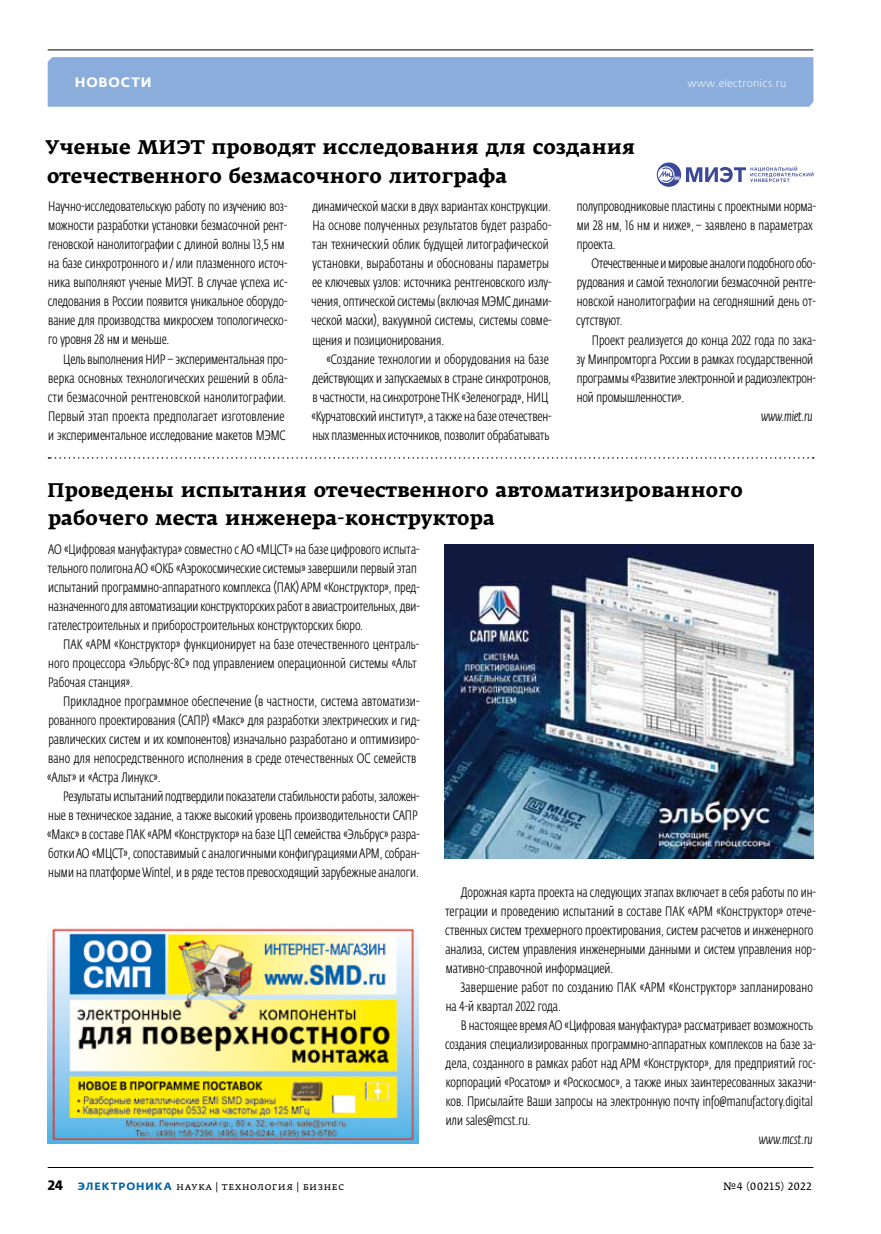
<style>
.page{position:relative;width:881px;height:1234px;background:#fff}
.page>*{position:absolute;margin:0;border:0;box-sizing:border-box;transform-origin:0 0}
.t1{font:700 19.5px/28.5px "Fedra Serif A Pro";letter-spacing:.005em;color:#000}
.t2{font:300 13.5px/19px "Fedra Sans Cond Pro";color:#000}
.t3{font:italic 300 13.5px "Fedra Sans Cond Pro";letter-spacing:-.005em;color:#000}
.t4{font:700 13.5px "Fedra Sans Alt Pro";letter-spacing:.065em;color:#fff}
.t5{font:10.5px "Fedra Serif A Pro";letter-spacing:.03em;color:#000}
.t6{font:300 10.5px "Fedra Sans Pro";letter-spacing:.015em;color:#fff}
.s1{font-family:"Fedra Sans Pro";font-weight:700;font-size:13.5px}
.s2{font-family:"Fedra Sans Alt Pro";font-weight:700;color:#0061a7}
</style>
<div class="page">
<div style="left:48px;top:57px;width:765px;height:50px;background:#8baddc"></div>
<hr style="left:48px;top:49px;width:765px;height:1px;background:#000">
<hr style="left:48px;top:1166px;width:765px;height:1px;background:#000">
<img style="left:444px;top:544px;width:369px;height:314px">
<img style="left:48px;top:928px;width:370px;height:215px">
<svg style="left:656px;top:162px;width:157px;height:25px"></svg>
<svg style="left:48px;top:457px;width:765px;height:1px"></svg>
<p class="t4" style="left:75px;top:74px;width:78px">НОВОСТИ</p>
<p class="t6" style="left:687px;top:77px;width:100px">www.electronics.ru</p>
<h1 class="t1" style="left:46px;top:133px;width:591px">Ученые МИЭТ проводят исследования для создания отечественного безмасочного литографа</h1>
<p class="t2" style="left:48px;top:197px;width:241px">Научно--исследовательскую работу по изучению воз‑ можности разработки установки безмасочной рент‑ геновской нанолитографии с длиной волны 13,5 нм на базе синхротронного и / или плазменного источ‑ ника выполняют ученые МИЭТ. В случае успеха ис‑ следования в России появится уникальное оборудо‑ вание для производства микросхем топологическо‑ го уровня 28 нм и меньше.</p>
<p class="t2" style="left:48px;top:349px;width:241px;text-indent:15px">Цель выполнения НИР – экспериментальная про‑ верка основных технологических решений в обла‑ сти безмасочной рентгеновской нанолитографии.<br>Первый этап проекта предполагает изготовление и экспериментальное исследование макетов МЭМС</p>
<p class="t2" style="left:311px;top:197px;width:241px">динамической маски в двух вариантах конструкции.<br>На основе полученных результатов будет разрабо‑ тан технический облик будущей литографической установки, выработаны и обоснованы параметры ее ключевых узлов: источника рентгеновского излу‑ чения, оптической системы (включая МЭМС динами‑ ческой маски), вакуумной системы, системы совме‑ щения и позиционирования.</p>
<p class="t2" style="left:311px;top:349px;width:241px;text-indent:15px">«Создание технологии и оборудования на базе действующих и запускаемых в стране синхротронов, в частности, на синхротроне ТНК «Зеленоград», НИЦ «Курчатовский институт», а также на базе отечествен‑ ных плазменных источников, позволит обрабатывать</p>
<p class="t2" style="left:576px;top:197px;width:241px">полупроводниковые пластины с проектными норма‑ ми 28 нм, 16 нм и ниже», – заявлено в параметрах проекта.</p>
<p class="t2" style="left:576px;top:254px;width:241px;text-align:justify;text-indent:15px">Отечественные имировые аналоги подобного обо‑ рудования и самой технологии безмасочной рентге‑ новской нанолитографии на сегодняшний день от‑ сутствуют.</p>
<p class="t2" style="left:576px;top:330px;width:241px;text-indent:15px">Проект реализуется до конца 2022 года по зака‑ зу Минпромторга России в рамках государственной программы «Развитие электронной и радиоэлектрон‑ ной промышленности».</p>
<p class="t3" style="left:760px;top:408px;width:53px">www.miet.ru</p>
<h1 class="t1" style="left:47px;top:475px;width:696px">Проведены испытания отечественного автоматизированного рабочего места инженера-конструктора</h1>
<p class="t2" style="left:48px;top:539px;width:373px">АО «Цифровая мануфактура» совместно сАО «МЦСТ» на базе цифрового испыта‑ тельного полигона АО «ОКБ «Аэрокосмические системы» завершили первый этап испытаний программно--аппаратного комплекса (ПАК) АРМ «Конструктор», пред‑ назначенного для автоматизации конструкторских работ в авиастроительных, дви‑ гателестроительных и приборостроительных конструкторских бюро.</p>
<p class="t2" style="left:48px;top:635px;width:372px;text-indent:15px">ПАК «АРМ «Конструктор» функционирует на базе отечественного централь‑ ного процессора «Эльбрус‑8С» под управлением операционной системы «Альт<br>Рабочая станция».</p>
<p class="t2" style="left:47px;top:692px;width:374px;text-indent:16px">Прикладное программное обеспечение (в частности, система автоматизи‑ рованного проектирования (САПР) «Макс» для разработки электрических и гид‑ равлических систем и их компонентов) изначально разработано и оптимизиро‑ вано для непосредственного исполнения в среде отечественных ОС семейств «Альт» и «Астра Линукс».</p>
<p class="t2" style="left:47px;top:787px;width:374px;text-indent:16px">Результаты испытаний подтвердили показатели стабильности работы, заложен‑ ные в техническое задание, а также высокий уровень производительности САПР «Макс» в составе ПАК «АРМ «Конструктор» на базе ЦП семейства «Эльбрус» разра‑ ботки АО «МЦСТ», сопоставимый с аналогичными конфигурациями АРМ, собран‑ ными на платформе Wintel, и в ряде тестов превосходящий зарубежные аналоги.</p>
<p class="t2" style="left:445px;top:882px;width:372px;text-indent:16px">Дорожная карта проекта на следующих этапах включает в себя работы по ин‑ теграции и проведению испытаний в составе ПАК «АРМ «Конструктор» отече‑ ственных систем трехмерного проектирования, систем расчетов и инженерного анализа, систем управления инженерными данными и систем управления нор‑ мативно--справочной информацией.</p>
<p class="t2" style="left:445px;top:977px;width:368px;text-indent:15px">Завершение работ по созданию ПАК «АРМ «Конструктор» запланировано на 4‑й квартал 2022 года.</p>
<p class="t2" style="left:445px;top:1015px;width:372px;text-indent:15px">В настоящее время АО «Цифровая мануфактура» рассматривает возможность создания специализированных программно--аппаратных комплексов на базе за‑ дела, созданного в рамках работ над АРМ «Конструктор», для предприятий гос‑ корпораций «Росатом» и «Роскосмос», а также иных заинтересованных заказчи‑ ков. Присылайте Ваши запросы на электронную почту info@manufactory.digital или sales@mcst.ru.</p>
<p class="t3" style="left:758px;top:1130px;width:55px">www.mcst.ru</p>
<p class="t5" style="left:48px;top:1179px;width:298px"><span class="s1">24</span> <span class="s2">ЭЛЕКТРОНИКА</span> наука | технология | бизнес</p>
<p class="t5" style="left:723px;top:1179px;width:90px">№4 (00215) 2022</p>
</div>
